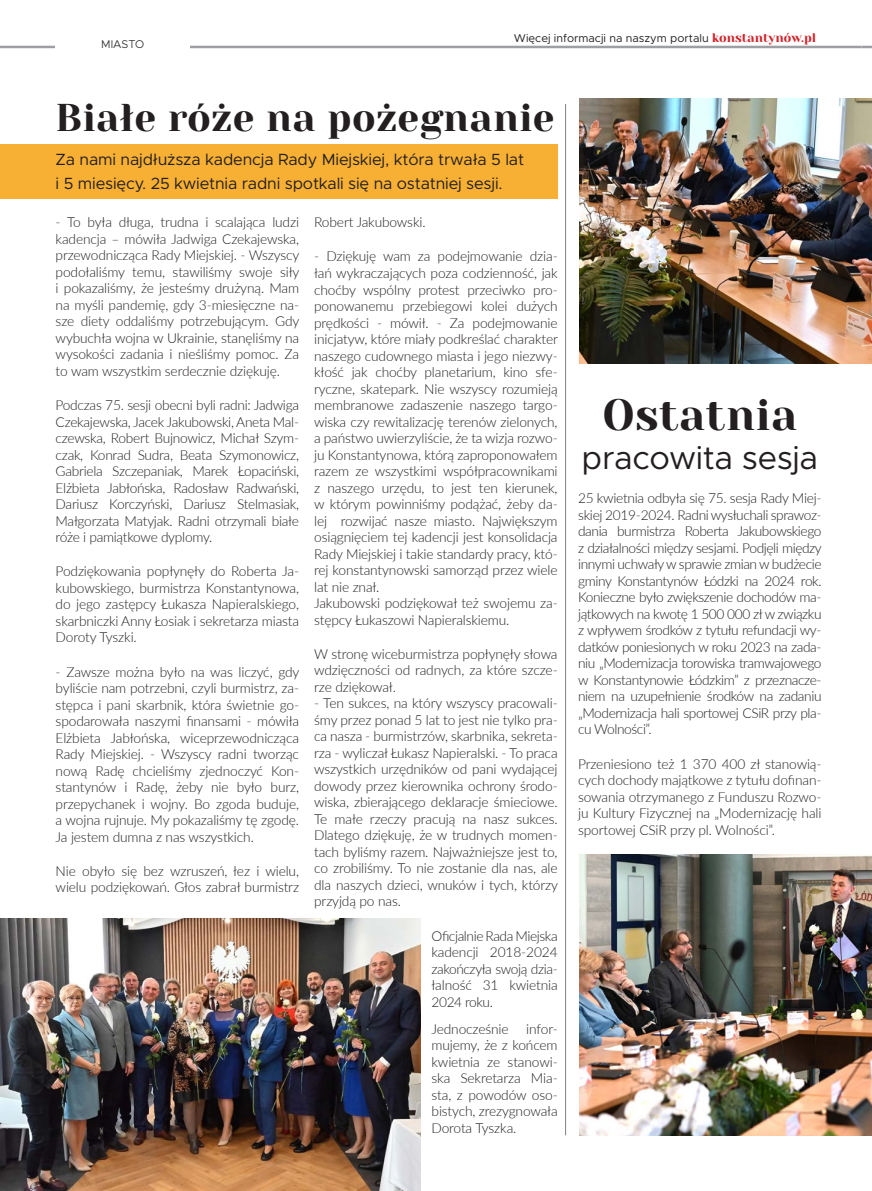
<style>
.page{position:relative;width:872px;height:1191px;background:#fff}
.page>*{position:absolute;margin:0;border:0;box-sizing:border-box;transform-origin:0 0}
.t1{font:43.75px "Yeseva One";letter-spacing:.01em;color:#231f20}
.t2{font:38.75px "Yeseva One";letter-spacing:.01em;color:#231f20}
.t3{font:32.5px "Metropolis";letter-spacing:-.01em;color:#231f20}
.t4{font:16.25px/23.8px "Metropolis";letter-spacing:-.01em;color:#231f20}
.t5{font:300 13.75px/16.5px "Lato";letter-spacing:-.01em;color:#231f20;text-align:justify}
.t6{font:11.25px "Metropolis";color:#231f20}
.t7{font:300 11.25px "Metropolis";color:#231f20}
.s1{font-family:"Yeseva One";font-size:12.5px;color:#d1232a}
</style>
<div class="page">
<hr style="left:0;top:46px;width:861px;height:2px;background:#9d9fa2">
<svg style="left:861px;top:46px;width:11px;height:2px"></svg>
<div style="left:0;top:144px;width:558px;height:54px;background:#f7b033"></div>
<div style="left:56px;top:39px;width:134px;height:11px;background:#fff"></div>
<img style="left:0;top:918px;width:421px;height:273px">
<img style="left:579px;top:98px;width:293px;height:266px">
<hr style="left:565px;top:104px;width:1px;height:1031px;background:#231f20">
<img style="left:579px;top:854px;width:293px;height:281px">
<p class="t7" style="left:101px;top:37px;width:44px">MIASTO</p>
<p class="t6" style="left:514px;top:32px;width:304px">Więcej informacji na naszym portalu <span class="s1">konstantynów.pl</span></p>
<p class="t2" style="left:56px;top:94px;width:500px">Białe róże na pożegnanie</p>
<p class="t4" style="left:56px;top:148px;width:470px">Za nami najdłuższa kadencja Rady Miejskiej, która trwała 5 lat i 5 miesięcy. 25 kwietnia radni spotkali się na ostatniej sesji.</p>
<p class="t5" style="left:56px;top:214px;width:245px">- To była długa, trudna i scalająca ludzi kadencja – mówiła Jadwiga Czekajewska, przewodnicząca Rady Miejskiej. - Wszyscy podołaliśmy temu, stawiliśmy swoje siły i pokazaliśmy, że jesteśmy drużyną. Mam na myśli pandemię, gdy 3-miesięczne na&shy;sze diety oddaliśmy potrzebującym. Gdy wybuchła wojna w Ukrainie, stanęliśmy na wysokości zadania i nieśliśmy pomoc. Za to wam wszystkim serdecznie dziękuję.</p>
<p class="t5" style="left:56px;top:396px;width:245px">Podczas 75. sesji obecni byli radni: Jadwiga Czekajewska, Jacek Jakubowski, Aneta Mal&shy;czewska, Robert Bujnowicz, Michał Szym&shy;czak, Konrad Sudra, Beata Szymonowicz, Gabriela Szczepaniak, Marek Łopaciński, Elżbieta Jabłońska, Radosław Radwański, Dariusz Korczyński, Dariusz Stelmasiak, Małgorzata Matyjak. Radni otrzymali białe róże i pamiątkowe dyplomy.</p>
<p class="t5" style="left:56px;top:562px;width:245px">Podziękowania popłynęły do Roberta Ja&shy;kubowskiego, burmistrza Konstantynowa, do jego zastępcy Łukasza Napieralskiego, skarbniczki Anny Łosiak i sekretarza miasta Doroty Tyszki.</p>
<p class="t5" style="left:56px;top:663px;width:245px">- Zawsze można było na was liczyć, gdy byliście nam potrzebni, czyli burmistrz, za&shy;stępca i pani skarbnik, która świetnie go&shy;spodarowała naszymi finansami - mówiła Elżbieta Jabłońska, wiceprzewodnicząca Rady Miejskiej. - Wszyscy radni tworząc nową Radę chcieliśmy zjednoczyć Kon&shy;stantynów i Radę, żeby nie było burz, przepychanek i wojny. Bo zgoda buduje, a wojna rujnuje. My pokazaliśmy tę zgodę.<br>Ja jestem dumna z nas wszystkich.</p>
<p class="t5" style="left:56px;top:862px;width:245px">Nie obyło się bez wzruszeń, łez i wielu, wielu podziękowań. Głos zabrał burmistrz</p>
<p class="t5" style="left:314px;top:213px;width:113px">Robert Jakubowski.</p>
<p class="t5" style="left:314px;top:248px;width:245px">- Dziękuję wam za podejmowanie dzia&shy;łań wykraczających poza codzienność, jak choćby wspólny protest przeciwko pro&shy;ponowanemu przebiegowi kolei dużych prędkości - mówił. - Za podejmowanie inicjatyw, które miały podkreślać charakter naszego cudownego miasta i jego niezwy&shy;kłość jak choćby planetarium, kino sfe&shy;ryczne, skatepark. Nie wszyscy rozumieją membranowe zadaszenie naszego targo&shy;wiska czy rewitalizację terenów zielonych, a państwo uwierzyliście, że ta wizja rozwo&shy;ju Konstantynowa, którą zaproponowałem razem ze wszystkimi współpracownikami z naszego urzędu, to jest ten kierunek, w którym powinniśmy podążać, żeby da&shy;lej rozwijać nasze miasto. Największym osiągnięciem tej kadencji jest konsolidacja Rady Miejskiej i takie standardy pracy, któ&shy;rej konstantynowski samorząd przez wiele lat nie znał.</p>
<p class="t5" style="left:314px;top:594px;width:245px">Jakubowski podziękował też swojemu za&shy;stępcy Łukaszowi Napieralskiemu.</p>
<p class="t5" style="left:314px;top:645px;width:245px">W stronę wiceburmistrza popłynęły słowa wdzięczności od radnych, za które szcze&shy;rze dziękował.</p>
<p class="t5" style="left:314px;top:694px;width:245px">- Ten sukces, na który wszyscy pracowali&shy;śmy przez ponad 5 lat to jest nie tylko pra&shy;ca nasza - burmistrzów, skarbnika, sekreta&shy;rza - wyliczał Łukasz Napieralski. - To praca wszystkich urzędników od pani wydającej dowody przez kierownika ochrony środo&shy;wiska, zbierającego deklaracje śmieciowe.<br>Te małe rzeczy pracują na nasz sukces.<br>Dlatego dziękuję, że w trudnych momen&shy;tach byliśmy razem. Najważniejsze jest to, co zrobiliśmy. To nie zostanie dla nas, ale dla naszych dzieci, wnuków i tych, którzy przyjdą po nas.</p>
<p class="t5" style="left:431px;top:927px;width:128px">Oficjalnie Rada Miejska kadencji 2018-2024 zakończyła swoją dzia&shy;łalność 31 kwietnia 2024 roku.</p>
<p class="t5" style="left:431px;top:1020px;width:79px">Jednocześnie</p>
<p class="t5" style="left:431px;top:1020px;width:128px;text-indent:95px">infor&shy;mujemy, że z końcem kwietnia ze stanowi&shy;ska Sekretarza Mia&shy;sta, z powodów oso&shy;bistych, zrezygnowała Dorota Tyszka.</p>
<p class="t1" style="left:602px;top:389px;width:196px">Ostatnia</p>
<p class="t3" style="left:581px;top:437px;width:238px">pracowita sesja</p>
<p class="t5" style="left:578px;top:489px;width:245px">25 kwietnia odbyła się 75. sesja Rady Miej&shy;skiej 2019-2024. Radni wysłuchali sprawoz&shy;dania burmistrza Roberta Jakubowskiego z działalności między sesjami. Podjęli między innymi uchwały w sprawie zmian w budżecie gminy Konstantynów Łódzki na 2024 rok.<br>Konieczne było zwiększenie dochodów ma&shy;jątkowych na kwotę 1 500 000 zł w związku z wpływem środków z tytułu refundacji wy&shy;datków poniesionych w roku 2023 na zada&shy;niu „Modernizacja torowiska tramwajowego w Konstantynowie Łódzkim” z przeznacze&shy;niem na uzupełnienie środków na zadaniu „Modernizacja hali sportowej CSiR przy pla&shy;cu Wolności”.</p>
<p class="t5" style="left:578px;top:755px;width:245px">Przeniesiono też 1 370 400 zł stanowią&shy;cych dochody majątkowe z tytułu dofinan&shy;sowania otrzymanego z Funduszu Rozwo&shy;ju Kultury Fizycznej na „Modernizację hali sportowej CSiR przy pl. Wolności”.</p>
</div>
